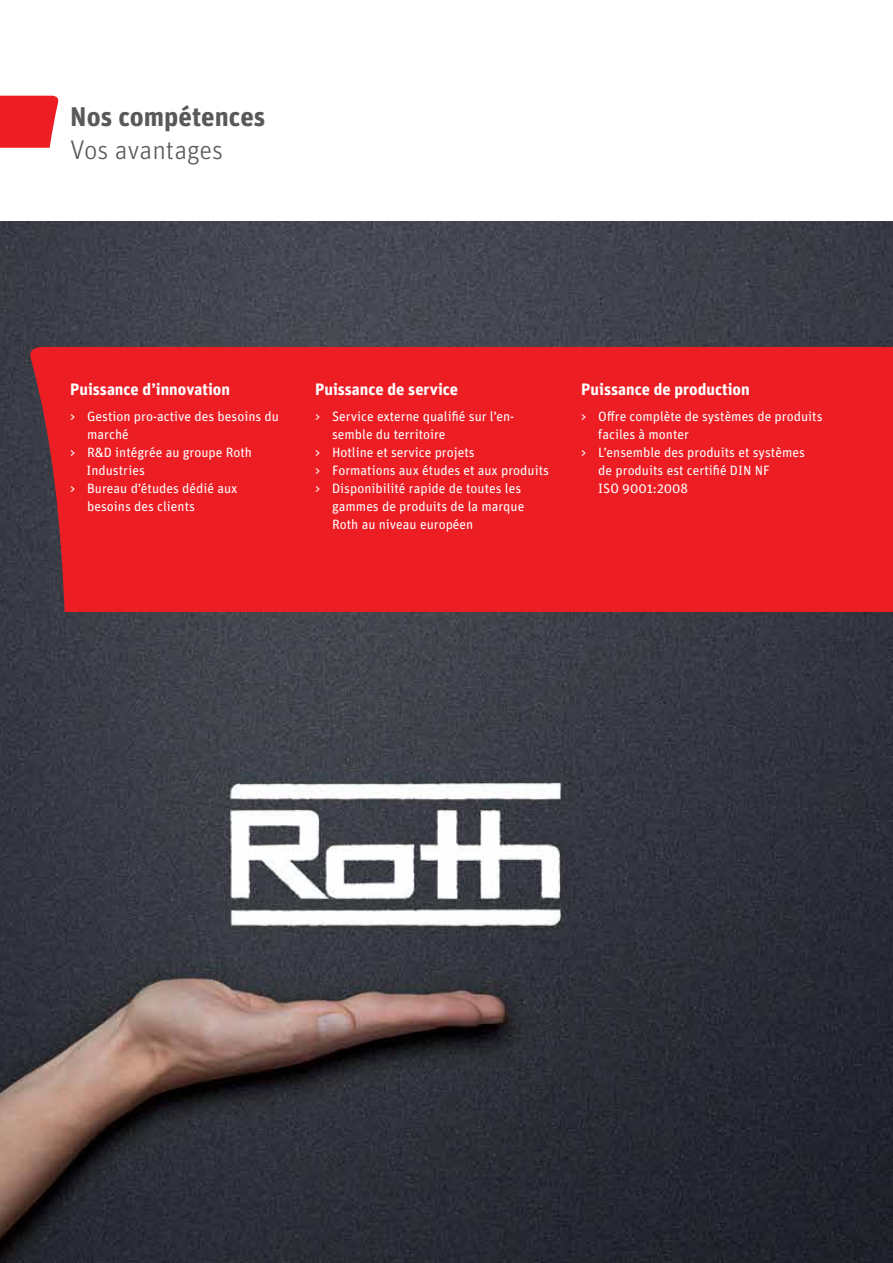
<style>
.page{position:relative;width:893px;height:1263px;background:#fff}
.page>*{position:absolute;margin:0;border:0;box-sizing:border-box;transform-origin:0 0}
.t1{font:700 27px "Unit OT";color:#58595b}
.t2{font:300 27px "Unit OT";color:#58595b}
.t3{font:700 16.5px "Unit OT";color:#fff}
.t4{font:13.5px "Unit OT";color:#fff}
</style>
<div class="page">
<img style="left:0;top:222px;width:893px;height:1041px">
<div style="left:28px;top:347px;width:865px;height:265px;background:#ed1d24"></div>
<svg style="left:0;top:96px;width:59px;height:52px;background:#ee3037"></svg>
<h1 class="t1" style="left:70px;top:99px;width:197px">Nos compétences</h1>
<h1 class="t2" style="left:70px;top:133px;width:154px">Vos avantages</h1>
<p class="t3" style="left:70px;top:378px;width:161px">Puissance d’innovation</p>
<p class="t4" style="left:70px;top:408px;width:210px">&gt; Gestion pro-active des besoins du</p>
<p class="t4" style="left:87px;top:426px;width:43px">marché</p>
<p class="t4" style="left:70px;top:444px;width:183px">&gt; R&amp;D intégrée au groupe Roth</p>
<p class="t4" style="left:87px;top:462px;width:60px">Industries</p>
<p class="t4" style="left:70px;top:480px;width:169px">&gt; Bureau d’études dédié aux</p>
<p class="t4" style="left:87px;top:498px;width:109px">besoins des clients</p>
<p class="t3" style="left:315px;top:378px;width:145px">Puissance de service</p>
<p class="t4" style="left:315px;top:408px;width:201px">&gt; Service externe qualifié sur l’en-</p>
<p class="t4" style="left:332px;top:426px;width:115px">semble du territoire</p>
<p class="t4" style="left:315px;top:444px;width:161px">&gt; Hotline et service projets</p>
<p class="t4" style="left:315px;top:462px;width:235px">&gt; Formations aux études et aux produits</p>
<p class="t4" style="left:315px;top:480px;width:208px">&gt; Disponibilité rapide de toutes les</p>
<p class="t4" style="left:332px;top:498px;width:194px">gammes de produits de la marque</p>
<p class="t4" style="left:332px;top:516px;width:143px">Roth au niveau européen</p>
<p class="t3" style="left:581px;top:378px;width:170px">Puissance de production</p>
<p class="t4" style="left:581px;top:408px;width:243px">&gt; Offre complète de systèmes de produits</p>
<p class="t4" style="left:598px;top:426px;width:92px">faciles à monter</p>
<p class="t4" style="left:581px;top:444px;width:225px">&gt; L’ensemble des produits et systèmes</p>
<p class="t4" style="left:598px;top:462px;width:173px">de produits est certifié DIN NF</p>
<p class="t4" style="left:598px;top:480px;width:91px">ISO 9001:2008</p>
</div>
